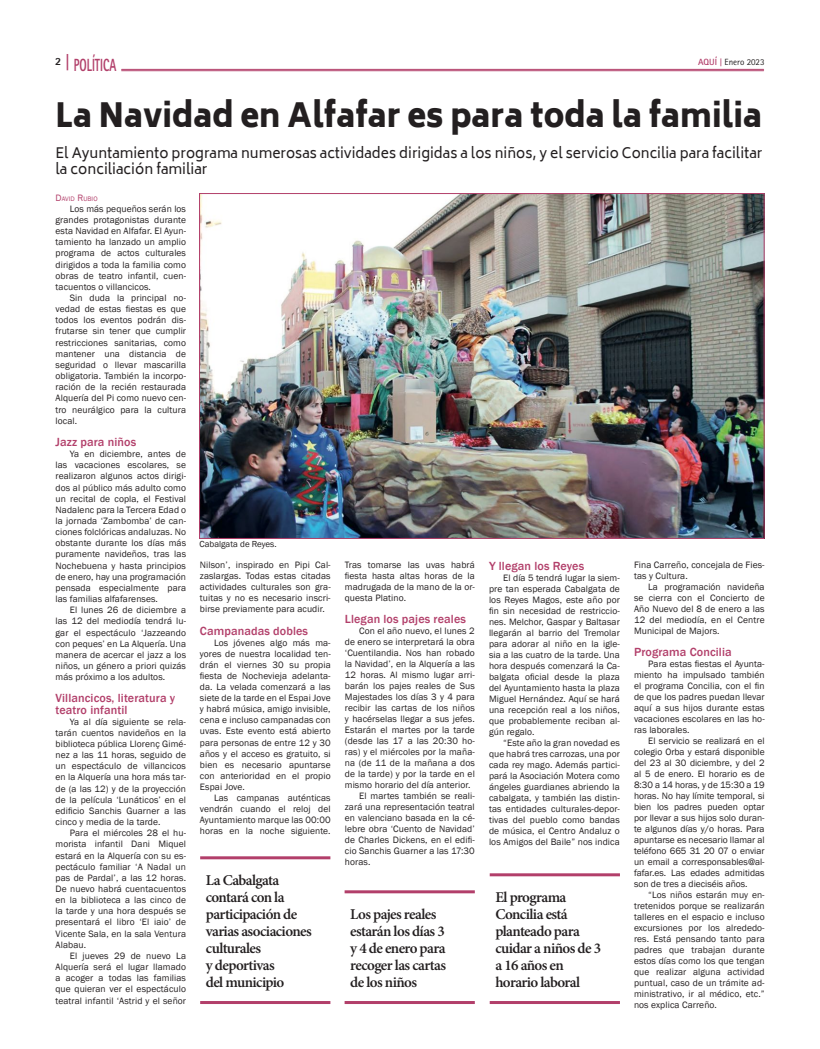
<style>
.page{position:relative;width:820px;height:1049px;background:#fff}
.page>*{position:absolute;margin:0;border:0;box-sizing:border-box;transform-origin:0 0}
.t1{font:900 33px "Biryani";color:#231f20;scale:.93 1}
.t2{font:800 17.6px "Rotis Sans Serif Std";color:#b23f6a;scale:.64 1}
.t3{font:600 15px/17px "Minion Pro";letter-spacing:-.04em;color:#231f20}
.t4{font:14px/16.8px "Biryani";color:#231f20}
.t5{font:500 12.1px/11.2px "Franklin Gothic";letter-spacing:.01em;color:#b23f6a}
.t6{font:800 11px "Rotis Sans Serif Std";color:#231f20}
.t7{font:9.5px/11.2px "Franklin Gothic";letter-spacing:.01em;color:#231f20;text-align:justify}
.t8{font:9px "Franklin Gothic";color:#231f20}
.t9{font:9px "Rotis Sans Serif Std";color:#231f20}
.t10{font:6.7px "Franklin Gothic";letter-spacing:.015em;color:#b23f6a}
.s1{font-size:18.2px}
.s2{font-weight:700;color:#b23f6a}
.s3{font-family:"Rotis Serif Std";font-weight:700;color:#b23f6a}
.s4{font-size:9.5px}
</style>
<div class="page">
<img style="left:201px;top:195px;width:561px;height:342px">
<hr style="left:200px;top:856px;width:130px;height:3px;background:#b23f6a">
<hr style="left:200px;top:1001px;width:130px;height:3px;background:#b23f6a">
<hr style="left:344px;top:890px;width:130px;height:3px;background:#b23f6a">
<hr style="left:344px;top:1001px;width:130px;height:3px;background:#b23f6a">
<hr style="left:489px;top:873px;width:130px;height:3px;background:#b23f6a">
<hr style="left:489px;top:1001px;width:130px;height:3px;background:#b23f6a">
<hr style="left:121px;top:69px;width:642px;height:1px;background:#b23f6a">
<hr style="left:121px;top:71px;width:642px;height:1px;background:#b23f6a">
<h2 class="t2" style="left:66px;top:54px;width:81px"><span class="s1">|</span> POLÍTICA</h2>
<p class="t6" style="left:55px;top:54px;width:8px">2</p>
<p class="t9" style="left:697px;top:57px;width:68px"><span class="s2">AQUÍ</span> <span class="s3">|</span> Enero 2023</p>
<h1 class="t1" style="left:55px;top:96px;width:760px">La Navidad en Alfafar es para toda la familia</h1>
<h3 class="t4" style="left:55px;top:144px;width:708px">El Ayuntamiento programa numerosas actividades dirigidas a los niños, y el servicio Concilia para facilitar la conciliación familiar</h3>
<p class="t10" style="left:55px;top:194px;width:44px"><span class="s4">D</span>AVID <span class="s4">R</span>UBIO</p>
<p class="t7" style="left:55px;top:203px;width:132px;text-indent:14px">Los más pequeños serán los grandes protagonistas durante esta Navidad en Alfafar. El Ayun&shy;tamiento ha lanzado un amplio programa de actos culturales dirigidos a toda la familia como obras de teatro infantil, cuen&shy;tacuentos o villancicos.</p>
<p class="t7" style="left:55px;top:292px;width:132px;text-indent:14px">Sin duda la principal no&shy;vedad de estas fiestas es que todos los eventos podrán dis&shy;frutarse sin tener que cumplir restricciones sanitarias, como mantener una distancia de seguridad o llevar mascarilla obligatoria. También la incorpo&shy;ración de la recién restaurada Alquería del Pi como nuevo cen&shy;tro neurálgico para la cultura local.</p>
<p class="t5" style="left:55px;top:436px;width:82px">Jazz para niños</p>
<p class="t7" style="left:55px;top:448px;width:132px;text-indent:14px">Ya en diciembre, antes de las vacaciones escolares, se realizaron algunos actos dirigi&shy;dos al público más adulto como un recital de copla, el Festival Nadalenc para la Tercera Edad o la jornada ‘Zambomba’ de can&shy;ciones folclóricas andaluzas. No obstante durante los días más puramente navideños, tras las Nochebuena y hasta principios de enero, hay una programación pensada especialmente para las familias alfafarenses.</p>
<p class="t7" style="left:55px;top:605px;width:132px;text-indent:14px">El lunes 26 de diciembre a las 12 del mediodía tendrá lu&shy;gar el espectáculo ‘Jazzeando con peques’ en La Alquería. Una manera de acercar el jazz a los niños, un género a priori quizás más próximo a los adultos.</p>
<p class="t5" style="left:55px;top:693px;width:121px">Villancicos, literatura y teatro infantil</p>
<p class="t7" style="left:55px;top:716px;width:132px;text-indent:14px">Ya al día siguiente se rela&shy;tarán cuentos navideños en la biblioteca pública Llorenç Gimé&shy;nez a las 11 horas, seguido de un espectáculo de villancicos en la Alquería una hora más tar&shy;de (a las 12) y de la proyección de la película ‘Lunáticos’ en el edificio Sanchis Guarner a las cinco y media de la tarde.</p>
<p class="t7" style="left:55px;top:828px;width:132px;text-indent:14px">Para el miércoles 28 el hu&shy;morista infantil Dani Miquel estará en la Alquería con su es&shy;pectáculo familiar ‘A Nadal un pas de Pardal’, a las 12 horas.<br>De nuevo habrá cuentacuentos en la biblioteca a las cinco de la tarde y una hora después se presentará el libro ‘El iaio’ de Vicente Sala, en la sala Ventura Alabau.</p>
<p class="t7" style="left:55px;top:950px;width:132px;text-indent:14px">El jueves 29 de nuevo La Alquería será el lugar llamado a acoger a todas las familias que quieran ver el espectáculo teatral infantil ‘Astrid y el señor</p>
<p class="t8" style="left:199px;top:539px;width:78px">Cabalgata de Reyes.</p>
<p class="t7" style="left:200px;top:559px;width:132px">Nilson’, inspirado en Pipi Cal&shy;zaslargas. Todas estas citadas actividades culturales son gra&shy;tuitas y no es necesario inscri&shy;birse previamente para acudir.</p>
<p class="t5" style="left:200px;top:625px;width:110px">Campanadas dobles</p>
<p class="t7" style="left:200px;top:637px;width:132px;text-indent:14px">Los jóvenes algo más ma&shy;yores de nuestra localidad ten&shy;drán el viernes 30 su propia fiesta de Nochevieja adelanta&shy;da. La velada comenzará a las siete de la tarde en el Espai Jove y habrá música, amigo invisible, cena e incluso campanadas con uvas. Este evento está abierto para personas de entre 12 y 30 años y el acceso es gratuito, si bien es necesario apuntarse con anterioridad en el propio Espai Jove.</p>
<p class="t7" style="left:200px;top:792px;width:132px;text-indent:14px">Las campanas auténticas vendrán cuando el reloj del Ayuntamiento marque las 00:00 horas en la noche siguiente.</p>
<h3 class="t3" style="left:206px;top:871px;width:107px">La Cabalgata contará con la participación de varias asociaciones culturales<br>y deportivas<br>del municipio</h3>
<p class="t7" style="left:345px;top:559px;width:131px">Tras tomarse las uvas habrá fiesta hasta altas horas de la madrugada de la mano de la or&shy;questa Platino.</p>
<p class="t5" style="left:345px;top:613px;width:123px">Llegan los pajes reales</p>
<p class="t7" style="left:359px;top:625px;width:117px">Con el año nuevo, el lunes 2</p>
<p class="t7" style="left:345px;top:636px;width:131px">de enero se interpretará la obra</p>
<p class="t7" style="left:345px;top:647px;width:131px">‘Cuentilandia. Nos han robado</p>
<p class="t7" style="left:345px;top:658px;width:131px">la Navidad’, en la Alquería a las</p>
<p class="t7" style="left:345px;top:669px;width:131px">12 horas. Al mismo lugar arri-</p>
<p class="t7" style="left:345px;top:680px;width:131px">barán los pajes reales de Sus</p>
<p class="t7" style="left:345px;top:691px;width:131px">Majestades los días 3 y 4 para</p>
<p class="t7" style="left:345px;top:702px;width:131px">recibir las cartas de los niños</p>
<p class="t7" style="left:345px;top:713px;width:131px">y hacérselas llegar a sus jefes.</p>
<p class="t7" style="left:345px;top:724px;width:131px">Estarán el martes por la tarde</p>
<p class="t7" style="left:345px;top:735px;width:131px">(desde las 17 a las 20:30 ho-</p>
<p class="t7" style="left:345px;top:746px;width:131px">ras) y el miércoles por la maña-</p>
<p class="t7" style="left:345px;top:757px;width:131px">na (de 11 de la mañana a dos</p>
<p class="t7" style="left:345px;top:768px;width:131px">de la tarde) y por la tarde en el</p>
<p class="t7" style="left:345px;top:779px;width:127px">mismo horario del día anterior.</p>
<p class="t7" style="left:359px;top:791px;width:117px">El martes también se reali-</p>
<p class="t7" style="left:345px;top:802px;width:131px">zará una representación teatral</p>
<p class="t7" style="left:345px;top:813px;width:131px">en valenciano basada en la cé-</p>
<p class="t7" style="left:345px;top:824px;width:131px">lebre obra ‘Cuento de Navidad’</p>
<p class="t7" style="left:345px;top:835px;width:131px">de Charles Dickens, en el edifi-</p>
<p class="t7" style="left:345px;top:846px;width:131px">cio Sanchis Guarner a las 17:30</p>
<p class="t7" style="left:345px;top:857px;width:27px">horas.</p>
<h3 class="t3" style="left:350px;top:905px;width:97px">Los pajes reales estarán los días 3 y 4 de enero para recoger las cartas de los niños</h3>
<p class="t5" style="left:489px;top:560px;width:97px">Y llegan los Reyes</p>
<p class="t7" style="left:489px;top:572px;width:132px;text-indent:14px">El día 5 tendrá lugar la siem&shy;pre tan esperada Cabalgata de los Reyes Magos, este año por fin sin necesidad de restriccio&shy;nes. Melchor, Gaspar y Baltasar llegarán al barrio del Tremolar para adorar al niño en la igle&shy;sia a las cuatro de la tarde. Una hora después comenzará la Ca&shy;balgata oficial desde la plaza del Ayuntamiento hasta la plaza Miguel Hernández. Aquí se hará una recepción real a los niños, que probablemente reciban al&shy;gún regalo.</p>
<p class="t7" style="left:489px;top:737px;width:132px;text-indent:14px">“Este año la gran novedad es que habrá tres carrozas, una por cada rey mago. Además partici&shy;pará la Asociación Motera como ángeles guardianes abriendo la cabalgata, y también las distin&shy;tas entidades culturales-depor&shy;tivas del pueblo como bandas de música, el Centro Andaluz o los Amigos del Baile” nos indica</p>
<h3 class="t3" style="left:495px;top:888px;width:107px">El programa<br>Concilia está planteado para cuidar a niños de 3 a 16 años en horario laboral</h3>
<p class="t7" style="left:633px;top:560px;width:132px">Fina Carreño, concejala de Fies&shy;tas y Cultura.</p>
<p class="t7" style="left:633px;top:582px;width:132px;text-indent:14px">La programación navideña se cierra con el Concierto de Año Nuevo del 8 de enero a las 12 del mediodía, en el Centre Municipal de Majors.</p>
<p class="t5" style="left:633px;top:646px;width:99px">Programa Concilia</p>
<p class="t7" style="left:633px;top:658px;width:132px;text-indent:14px">Para estas fiestas el Ayunta&shy;miento ha impulsado también el programa Concilia, con el fin de que los padres puedan llevar aquí a sus hijos durante estas vacaciones escolares en las ho&shy;ras laborales.</p>
<p class="t7" style="left:633px;top:736px;width:132px;text-indent:14px">El servicio se realizará en el colegio Orba y estará disponible del 23 al 30 diciembre, y del 2 al 5 de enero. El horario es de 8:30 a 14 horas, y de 15:30 a 19 horas. No hay límite temporal, si bien los padres pueden optar por llevar a sus hijos solo duran&shy;te algunos días y/o horas. Para apuntarse es necesario llamar al teléfono 665 31 20 07 o enviar un email a corresponsables@al&shy;fafar.es. Las edades admitidas son de tres a dieciséis años.</p>
<p class="t7" style="left:633px;top:890px;width:132px;text-indent:14px">“Los niños estarán muy en&shy;tretenidos porque se realizarán talleres en el espacio e incluso excursiones por los alrededo&shy;res. Está pensando tanto para padres que trabajan durante estos días como los que tengan que realizar alguna actividad puntual, caso de un trámite ad&shy;ministrativo, ir al médico, etc.” nos explica Carreño.</p>
</div>
